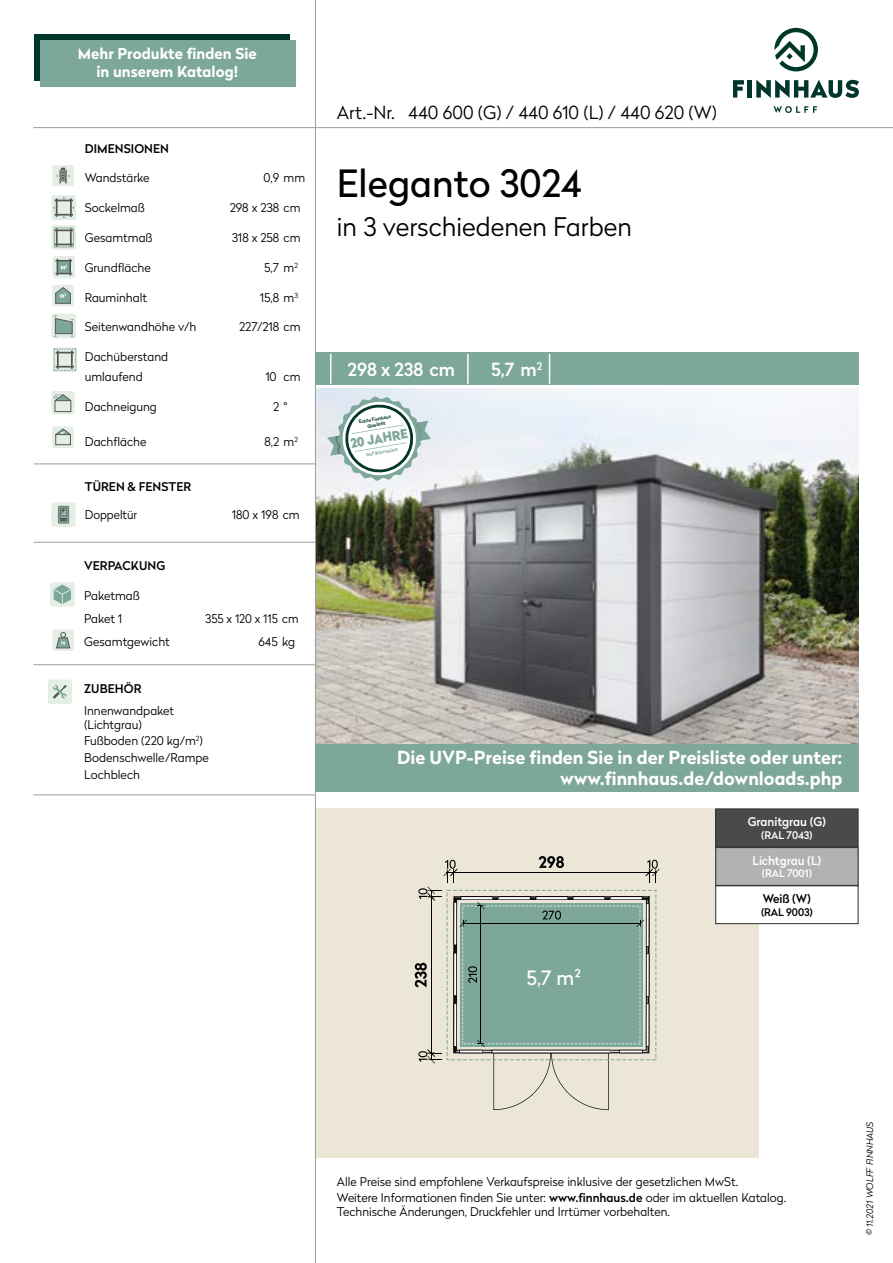
<style>
.page{position:relative;width:893px;height:1263px;background:#fff}
.page>*{position:absolute;margin:0;border:0;box-sizing:border-box;transform-origin:0 0}
.t1{font:37.5px "Radikal";color:#000}
.t2{font:300 25.5px "Radikal";color:#000}
.t3{font:19.65px "Radikal";color:#fff}
.t4{font:700 18px/21.6px "Radikal";color:#fff;text-align:right}
.t5{font:300 18px "Radikal";color:#000}
.t6{font:500 18px "Radikal";color:#fff}
.t7{font:700 15px/18px "Radikal";color:#fff;text-align:center}
.t8{font:900 12.9px "Radikal";color:#7ea79b;scale:.96 1}
.t9{font:300 12px/14.9px "Radikal";color:#000}
.t10{font:500 12px "Radikal";letter-spacing:.005em;color:#000}
.t11{font:500 12px "Radikal";letter-spacing:-.005em;color:#fff}
.t12{font:500 10.5px "Radikal";letter-spacing:-.005em;color:#fff}
.t13{font:500 10.5px "Radikal";letter-spacing:-.005em;color:#000}
.t14{font:italic 300 9px "Radikal";color:#000}
.t15{font:700 4.95px "Radikal";color:#7ea79b}
.t16{font:700 4.5px/5.4px "Radikal";color:#00372a;text-align:center}
.s1{font-weight:500}
</style>
<div class="page">
<div style="left:34px;top:34px;width:255px;height:46px;background:#00372a"></div>
<hr style="left:316px;top:127px;width:577px;height:1px;background:#9d9d9c">
<hr style="left:315px;top:0;width:1px;height:1263px;background:#9d9d9c">
<div style="left:40px;top:41px;width:255px;height:46px;background:#7ea79b"></div>
<div style="left:316px;top:808px;width:442px;height:350px;background:#ebe6d6"></div>
<div style="left:315px;top:352px;width:544px;height:32px;background:#7ea79b"></div>
<img style="left:316px;top:388px;width:543px;height:356px">
<svg style="left:415px;top:856px;width:244px;height:254px"></svg>
<hr style="left:330px;top:354px;width:1px;height:30px;background:#fff">
<hr style="left:467px;top:354px;width:2px;height:30px;background:#fff">
<hr style="left:549px;top:354px;width:1px;height:30px;background:#fff">
<div style="left:52px;top:502px;width:24px;height:25px;background:#e4eee4;border-radius:3px"></div>
<svg style="left:58px;top:506px;width:11px;height:17px"></svg>
<div style="left:52px;top:165px;width:22px;height:21px;background:#e4eee4;border-radius:2px"></div>
<svg style="left:57px;top:168px;width:13px;height:15px"></svg>
<div style="left:51px;top:195px;width:25px;height:25px;background:#e4eee4;border-radius:3px"></div>
<svg style="left:54px;top:197px;width:20px;height:21px"></svg>
<svg style="left:52px;top:225px;width:24px;height:25px"></svg>
<svg style="left:54px;top:227px;width:20px;height:20px"></svg>
<div style="left:53px;top:256px;width:22px;height:22px;background:#e4eee4;border-radius:2px"></div>
<svg style="left:55px;top:259px;width:17px;height:16px"></svg>
<div style="left:52px;top:285px;width:22px;height:21px;background:#e4eee4;border-radius:2px"></div>
<svg style="left:55px;top:287px;width:16px;height:17px"></svg>
<div style="left:51px;top:314px;width:25px;height:24px;background:#e4eee4;border-radius:3px"></div>
<svg style="left:54px;top:315px;width:20px;height:22px"></svg>
<svg style="left:53px;top:347px;width:24px;height:24px"></svg>
<svg style="left:54px;top:349px;width:23px;height:22px"></svg>
<svg style="left:51px;top:391px;width:24px;height:23px"></svg>
<svg style="left:53px;top:393px;width:19px;height:19px"></svg>
<div style="left:52px;top:426px;width:22px;height:22px;background:#e4eee4;border-radius:2px"></div>
<svg style="left:55px;top:428px;width:16px;height:17px"></svg>
<div style="left:48px;top:680px;width:24px;height:23px;background:#e4eee4;border-radius:3px"></div>
<svg style="left:53px;top:685px;width:14px;height:13px"></svg>
<div style="left:50px;top:582px;width:25px;height:25px;background:#e4eee4;border-radius:3px"></div>
<svg style="left:54px;top:584px;width:17px;height:20px"></svg>
<div style="left:53px;top:629px;width:21px;height:22px;background:#e4eee4;border-radius:2px"></div>
<svg style="left:56px;top:632px;width:15px;height:17px"></svg>
<hr style="left:34px;top:463px;width:282px;height:1px;background:#9d9d9c">
<hr style="left:34px;top:542px;width:282px;height:1px;background:#9d9d9c">
<hr style="left:33px;top:794px;width:282px;height:1px;background:#9d9d9c">
<hr style="left:33px;top:664px;width:282px;height:1px;background:#9d9d9c">
<hr style="left:33px;top:127px;width:282px;height:1px;background:#9d9d9c">
<div style="left:715px;top:809px;width:143px;height:38px;background:#4a4a49"></div>
<div style="left:715px;top:847px;width:143px;height:39px;background:#b3b2b2"></div>
<div style="left:715px;top:886px;width:144px;height:37px;background:#fff"></div>
<div style="left:715px;top:808px;width:144px;height:39px;border:1px solid #313639"></div>
<div style="left:715px;top:847px;width:144px;height:39px;border:1px solid #313639"></div>
<div style="left:715px;top:885px;width:144px;height:39px;border:1px solid #313639"></div>
<svg style="left:327px;top:396px;width:104px;height:85px"></svg>
<div style="left:316px;top:744px;width:543px;height:48px;background:#7ea79b"></div>
<svg style="left:774px;top:28px;width:44px;height:43px"></svg>
<svg style="left:773px;top:106px;width:44px;height:7px"></svg>
<svg style="left:733px;top:80px;width:11px;height:18px"></svg>
<hr style="left:748px;top:80px;width:4px;height:18px;background:#00372a">
<svg style="left:756px;top:80px;width:103px;height:18px"></svg>
<p class="t7" style="left:78px;top:44px;width:181px">Mehr Produkte finden Sie in unserem Katalog!</p>
<p class="t10" style="left:85px;top:140px;width:86px">DIMENSIONEN</p>
<p class="t9" style="left:85px;top:170px;width:66px">Wandstärke</p>
<p class="t9" style="left:264px;top:170px;width:43px">0,9 mm</p>
<p class="t9" style="left:85px;top:200px;width:62px">Sockelmaß</p>
<p class="t9" style="left:230px;top:200px;width:72px">298 x 238 cm</p>
<p class="t9" style="left:85px;top:230px;width:69px">Gesamtmaß</p>
<p class="t9" style="left:232px;top:230px;width:70px">318 x 258 cm</p>
<p class="t9" style="left:85px;top:259px;width:68px">Grundfläche</p>
<p class="t9" style="left:264px;top:259px;width:35px">5,7 m<sup>2</sup></p>
<p class="t9" style="left:85px;top:289px;width:64px">Rauminhalt</p>
<p class="t9" style="left:260px;top:289px;width:40px">15,8 m<sup>3</sup></p>
<p class="t9" style="left:85px;top:319px;width:113px">Seitenwandhöhe v/h</p>
<p class="t9" style="left:239px;top:319px;width:63px">227/218 cm</p>
<p class="t9" style="left:85px;top:346px;width:85px;line-height:19.5px">Dachüberstand umlaufend</p>
<p class="t9" style="left:265px;top:368px;width:37px">10 cm</p>
<p class="t9" style="left:85px;top:398px;width:74px">Dachneigung</p>
<p class="t9" style="left:273px;top:398px;width:16px">2 °</p>
<p class="t9" style="left:85px;top:434px;width:63px">Dachfläche</p>
<p class="t9" style="left:264px;top:434px;width:35px">8,2 m<sup>2</sup></p>
<p class="t10" style="left:85px;top:478px;width:108px">TÜREN &amp; FENSTER</p>
<p class="t9" style="left:85px;top:507px;width:54px">Doppeltür</p>
<p class="t9" style="left:232px;top:507px;width:69px">180 x 198 cm</p>
<p class="t10" style="left:84px;top:557px;width:83px">VERPACKUNG</p>
<p class="t9" style="left:84px;top:583px;width:57px;line-height:23.4px">Paketmaß<br>Paket 1</p>
<p class="t9" style="left:205px;top:611px;width:95px">355 x 120 x 115 cm</p>
<p class="t9" style="left:84px;top:634px;width:87px">Gesamtgewicht</p>
<p class="t9" style="left:258px;top:634px;width:38px">645 kg</p>
<p class="t10" style="left:84px;top:680px;width:59px">ZUBEHÖR</p>
<p class="t9" style="left:84px;top:702px;width:120px">Innenwandpaket (Lichtgrau)<br>Fußboden (220 kg/m<sup>2</sup>)</p>
<p class="t9" style="left:84px;top:748px;width:126px;line-height:17px">Bodenschwelle/Rampe<br>Lochblech</p>
<h3 class="t5" style="left:337px;top:100px;width:381px">Art.-Nr. 440 600 (G) / 440 610 (L) / 440 620 (W)</h3>
<h1 class="t1" style="left:337px;top:157px;width:246px">Eleganto 3024</h1>
<h2 class="t2" style="left:337px;top:209px;width:296px">in 3 verschiedenen Farben</h2>
<h3 class="t6" style="left:348px;top:356px;width:109px">298 x 238 cm</h3>
<h3 class="t6" style="left:491px;top:356px;width:53px">5,7 m<sup>2</sup></h3>
<p class="t16" style="left:359px;top:419px;width:34px;rotate:-9deg">Echte Finnhaus<br>Qualität</p>
<p class="t8" style="left:349px;top:434px;width:62px;rotate:-10deg">20 JAHRE</p>
<p class="t15" style="left:366px;top:451px;width:33px;rotate:-10deg">auf Korrosion</p>
<h3 class="t4" style="left:397px;top:745px;width:447px">Die UVP-Preise finden Sie in der Preisliste oder unter: www.finnhaus.de/downloads.php</h3>
<h3 class="t3" style="left:526px;top:964px;width:56px">5,7 m2</h3>
<p class="t11" style="left:748px;top:813px;width:80px">Granitgrau (G)</p>
<p class="t12" style="left:761px;top:827px;width:53px">(RAL 7043)</p>
<p class="t11" style="left:753px;top:852px;width:70px">Lichtgrau (L)</p>
<p class="t12" style="left:762px;top:866px;width:52px">(RAL 7001)</p>
<p class="t10" style="left:763px;top:890px;width:50px">Weiß (W)</p>
<p class="t13" style="left:761px;top:904px;width:53px">(RAL 9003)</p>
<p class="t9" style="left:337px;top:1174px;width:403px">Alle Preise sind empfohlene Verkaufspreise inklusive der gesetzlichen MwSt.</p>
<p class="t9" style="left:337px;top:1190px;width:451px;line-height:14.4px">Weitere Informationen finden Sie unter: <span class="s1">www.finnhaus.de</span> oder im aktuellen Katalog.<br>Technische Änderungen, Druckfehler und Irrtümer vorbehalten.</p>
<p class="t14" style="left:864px;top:1235px;width:115px;rotate:-90deg">© 11.2021 WOLFF FINNHAUS</p>
</div>
